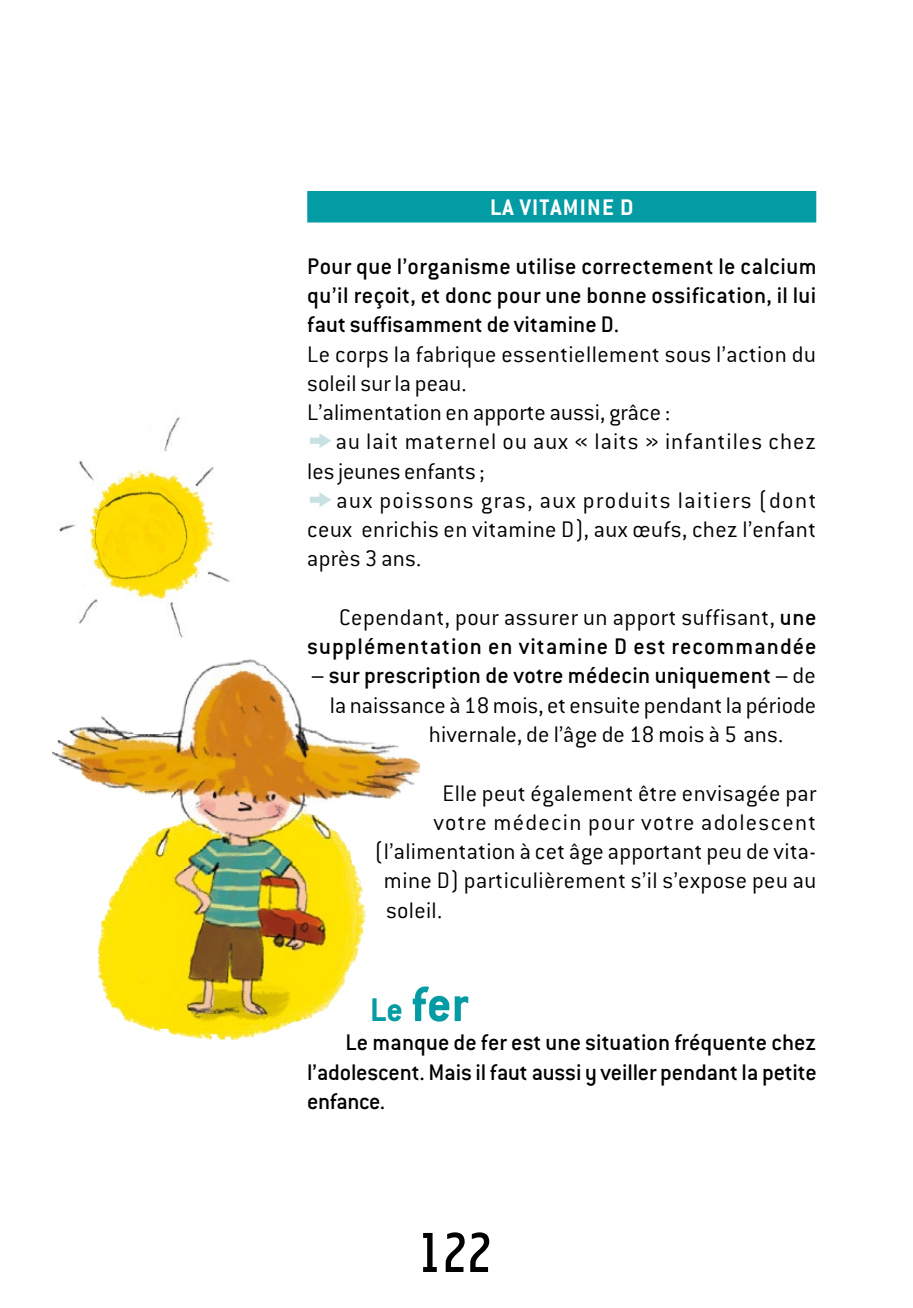
<style>
.page{position:relative;width:913px;height:1308px;background:#fff}
.page>*{position:absolute;margin:0;border:0;box-sizing:border-box;transform-origin:0 0}
.t1{font:58.5px "Hybrid";color:#000}
.t2{font:700 54px "Conduit ITC";color:#039ca4}
.t3{font:300 24.75px/29.2px "Conduit ITC";letter-spacing:.015em;color:#000}
.t4{font:500 24.75px/29.2px "Conduit ITC";letter-spacing:.01em;color:#000;text-align:justify}
.t5{font:500 24.75px/29.2px "Conduit ITC";letter-spacing:.04em;color:#000;text-align:right}
.t6{font:300 24.75px "Conduit ITC";letter-spacing:.05em;color:#000}
.t7{font:700 24.75px "Conduit ITC";letter-spacing:.05em;color:#fff}
.s1{font-family:"Zeal";font-weight:400;font-size:27px;color:#c8e1e3}
.s2{font-weight:300}
.s3{font-size:36px}
</style>
<div class="page">
<div style="left:307px;top:191px;width:508px;height:31px;background:#039ca4"></div>
<img style="left:52px;top:659px;width:368px;height:380px">
<img style="left:59px;top:417px;width:172px;height:221px">
<p class="t7" style="left:490px;top:193px;width:145px">LA VITAMINE D</p>
<p class="t4" style="left:307px;top:251px;width:510px">Pour que l’organisme utilise correctement le calcium qu’il reçoit, et donc pour une bonne ossification, il lui faut suffisamment de vitamine D.</p>
<p class="t3" style="left:307px;top:339px;width:510px">Le corps la fabrique essentiellement sous l’action du soleil sur la peau.<br>L’alimentation en apporte aussi, grâce :<br><span class="s1">k</span>au lait maternel ou aux « laits » infantiles chez les jeunes enfants ;<br><span class="s1">k</span>aux poissons gras, aux produits laitiers (dont ceux enrichis en vitamine D), aux œufs, chez l’enfant après 3 ans.</p>
<p class="t5" style="left:307px;top:602px;width:510px"><span class="s2">Cependant, pour assurer un apport suffisant,</span> une supplémentation en vitamine D est recommandée</p>
<p class="t4" style="left:311px;top:661px;width:505px">– sur prescription de votre médecin uniquement – <span class="s2">de</span></p>
<p class="t3" style="left:329px;top:690px;width:488px">la naissance à 18 mois, et ensuite pendant la période</p>
<p class="t3" style="left:428px;top:719px;width:356px">hivernale, de l’âge de 18 mois à 5 ans.</p>
<p class="t3" style="left:442px;top:778px;width:375px">Elle peut également être envisagée par</p>
<p class="t6" style="left:433px;top:808px;width:384px">votre médecin pour votre adolescent</p>
<p class="t3" style="left:374px;top:836px;width:442px">(l’alimentation à cet âge apportant peu de vita-</p>
<p class="t3" style="left:383px;top:866px;width:434px">mine D) particulièrement s’il s’expose peu au</p>
<p class="t3" style="left:386px;top:895px;width:58px">soleil.</p>
<h2 class="t2" style="left:370px;top:972px;width:99px"><span class="s3">Le</span> fer</h2>
<p class="t4" style="left:307px;top:1027px;width:510px;text-indent:38px">Le manque de fer est une situation fréquente chez l’adolescent. Mais il faut aussi y veiller pendant la petite enfance.</p>
<h1 class="t1" style="left:420px;top:1222px;width:74px">122</h1>
</div>
